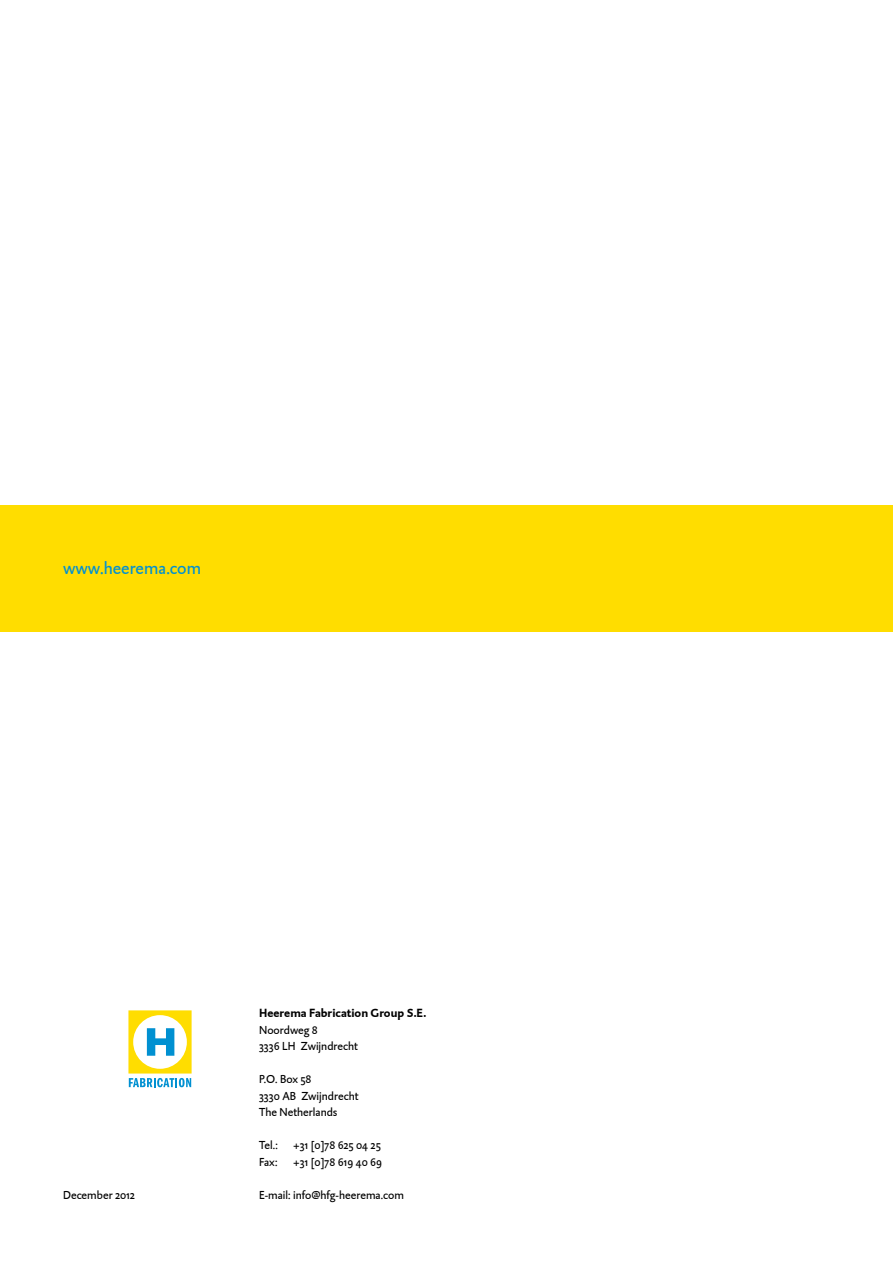
<style>
.page{position:relative;width:893px;height:1263px;background:#fff}
.page>*{position:absolute;margin:0;border:0;box-sizing:border-box;transform-origin:0 0}
.t1{font:18px "Heerema Caspari ST";color:#0090d1}
.t2{font:12px/16.5px "Heerema Caspari ST";color:#000}
.t3{font:700 12px "Heerema Caspari ST";color:#000}
</style>
<div class="page">
<div style="left:0;top:505px;width:893px;height:126px;background:#fd0"></div>
<svg style="left:128px;top:1010px;width:64px;height:77px"></svg>
<h1 class="t1" style="left:63px;top:556px;width:139px">www.heerema.com</h1>
<p class="t2" style="left:63px;top:1186px;width:74px">December 2012</p>
<p class="t3" style="left:259px;top:1005px;width:169px">Heerema Fabrication Group S.E.</p>
<p class="t2" style="left:259px;top:1021px;width:100px">Noordweg 8<br>3336 LH Zwijndrecht</p>
<p class="t2" style="left:259px;top:1071px;width:101px">P.O. Box 58<br>3330 AB Zwijndrecht<br>The Netherlands</p>
<p class="t2" style="left:259px;top:1137px;width:20px">Tel.:</p>
<p class="t2" style="left:293px;top:1137px;width:89px">+31 [0]78 625 04 25</p>
<p class="t2" style="left:259px;top:1153px;width:20px">Fax:</p>
<p class="t2" style="left:293px;top:1153px;width:91px">+31 [0]78 619 40 69</p>
<p class="t2" style="left:259px;top:1186px;width:146px">E-mail: info@hfg-heerema.com</p>
</div>
